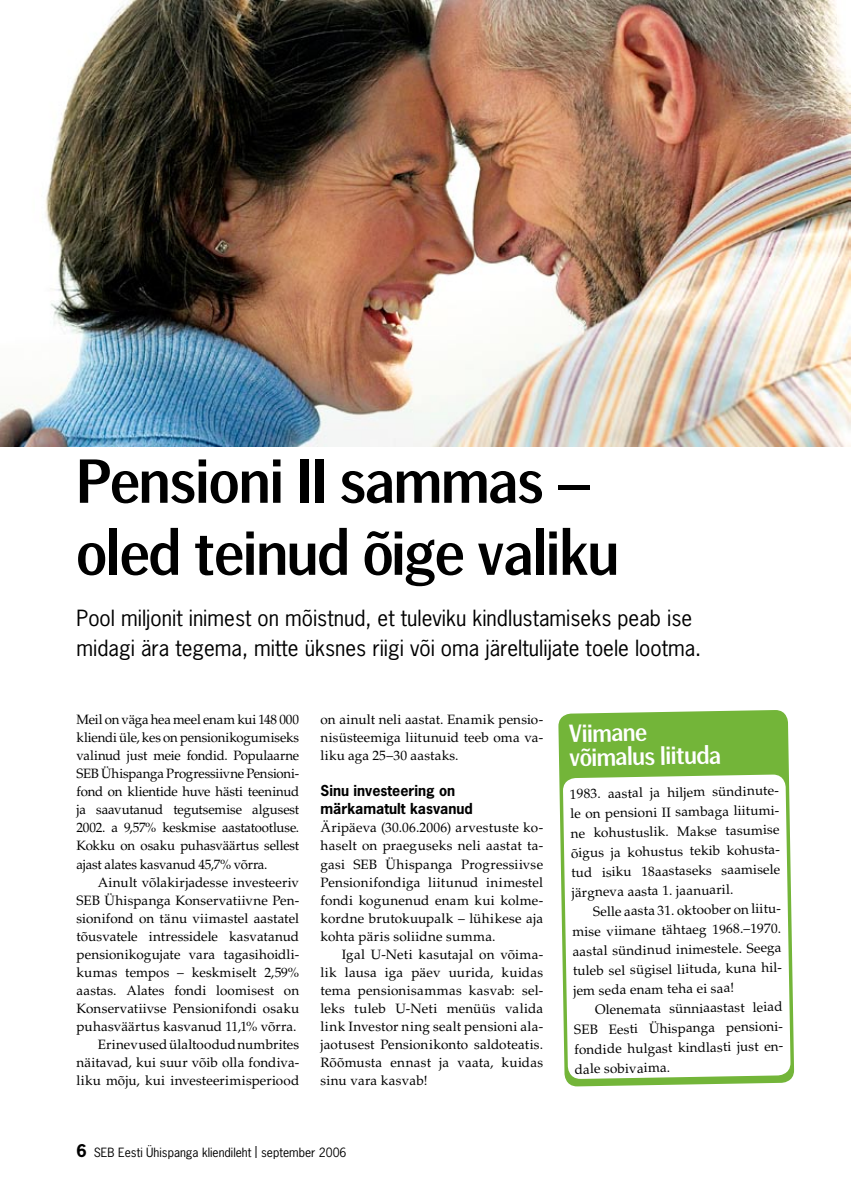
<style>
.page{position:relative;width:851px;height:1191px;background:#fff}
.page>*{position:absolute;margin:0;border:0;box-sizing:border-box;transform-origin:0 0}
.t1{font:60px/72px "SEB Basic Pro";color:#000}
.t2{font:24px/24px "SEB Basic Pro";color:#fff}
.t3{font:21px/30px "News Gothic SEB";color:#000}
.t4{font:700 14.25px/18px "News Gothic SEB";color:#000}
.t5{font:13.5px/18px "Palatino SEB";letter-spacing:.005em;color:#000;text-align:justify}
.t6{font:12px "News Gothic SEB";color:#000}
</style>
<div class="page">
<img style="left:0;top:0;width:850px;height:446px">
<svg style="left:558px;top:710px;width:236px;height:376px;background:#88c057"></svg>
<svg style="left:562px;top:774px;width:228px;height:305px"></svg>
<h1 class="t1" style="left:77px;top:446px;width:543px">Pensioni II sammas – oled teinud õige valiku</h1>
<h3 class="t3" style="left:77px;top:603px;width:626px">Pool miljonit inimest on mõistnud, et tuleviku kindlustamiseks peab ise midagi ära tegema, mitte üksnes riigi või oma järeltulijate toele lootma.</h3>
<p class="t5" style="left:77px;top:711px;width:224px">Meil on väga hea meel enam kui 148 000 kliendi üle, kes on pensionikogumiseks valinud just meie fondid. Populaarne SEB Ühispanga Progressiivne Pensioni&shy;fond on klientide huve hästi teeninud ja saavutanud tegutsemise algusest 2002. a 9,57% keskmise aastatootluse.<br>Kokku on osaku puhasväärtus sellest ajast alates kasvanud 45,7% võrra.</p>
<p class="t5" style="left:77px;top:873px;width:224px;text-align:right">Ainult võlakirjadesse investeeriv SEB Ühispanga Konservatiivne Pen&shy;sionifond on tänu viimastel aastatel tõusvatele intressidele kasvatanud pensionikogujate vara tagasihoidli&shy;kumas tempos – keskmiselt 2,59% aastas. Alates fondi loomisest on Konservatiivse Pensionifondi osaku puhasväärtus kasvanud 11,1% võrra.<br>Erinevused ülaltoodud numbrites näitavad, kui suur võib olla fondiva&shy;liku mõju, kui investeerimis-periood</p>
<p class="t5" style="left:320px;top:711px;width:224px">on ainult neli aastat. Enamik pensio&shy;nisüsteemiga liitunuid teeb oma va&shy;liku aga 25–30 aastaks.</p>
<p class="t4" style="left:320px;top:782px;width:154px">Sinu investeering on märkamatult kasvanud</p>
<p class="t5" style="left:320px;top:819px;width:224px">Äripäeva (30.06.2006) arvestuste ko&shy;haselt on praeguseks neli aastat ta&shy;gasi SEB Ühispanga Progressiivse Pensionifondiga liitunud inimestel fondi kogunenud enam kui kolme&shy;kordne brutokuupalk – lühikese aja kohta päris soliidne summa.</p>
<p class="t5" style="left:320px;top:945px;width:224px;text-indent:21px">Igal U-Neti kasutajal on võima&shy;lik lausa iga päev uurida, kuidas tema pensionisammas kasvab: sel&shy;leks tuleb U-Neti menüüs valida link Investor ning sealt pensioni ala&shy;jaotusest Pensionikonto saldoteatis.<br>Rõõmusta ennast ja vaata, kuidas sinu vara kasvab!</p>
<p class="t6" style="left:94px;top:1144px;width:254px">SEB Eesti Ühispanga kliendileht | september 2006</p>
<h2 class="t2" style="left:568px;top:722px;width:153px;rotate:-1deg">Viimane võimalus liituda</h2>
<p class="t5" style="left:569px;top:784px;width:219px;line-height:19.6px;text-align:left;rotate:-1deg">1983. aastal ja hiljem sündinute&shy;le on pensioni II sambaga liitumi&shy;ne kohustuslik. Makse tasumise õigus ja kohustus tekib kohusta&shy;tud isiku 18aastaseks saamisele järgneva aasta 1. jaanuaril.</p>
<p class="t5" style="left:571px;top:902px;width:219px;line-height:19.6px;text-align:left;text-indent:21px;rotate:-1deg">Selle aasta 31. oktoober on liitu&shy;mise viimane tähtaeg 1968.–1970. aastal sündinud inimestele. Seega tuleb sel sügisel liituda, kuna hil&shy;jem seda enam teha ei saa!</p>
<p class="t5" style="left:573px;top:1000px;width:219px;line-height:19.6px;text-align:left;text-indent:21px;rotate:-1deg">Olenemata sünniaastast leiad<br>SEB Eesti Ühispanga pensioni&shy;fondide hulgast kindlasti just en&shy;dale sobivaima.</p>
</div>
